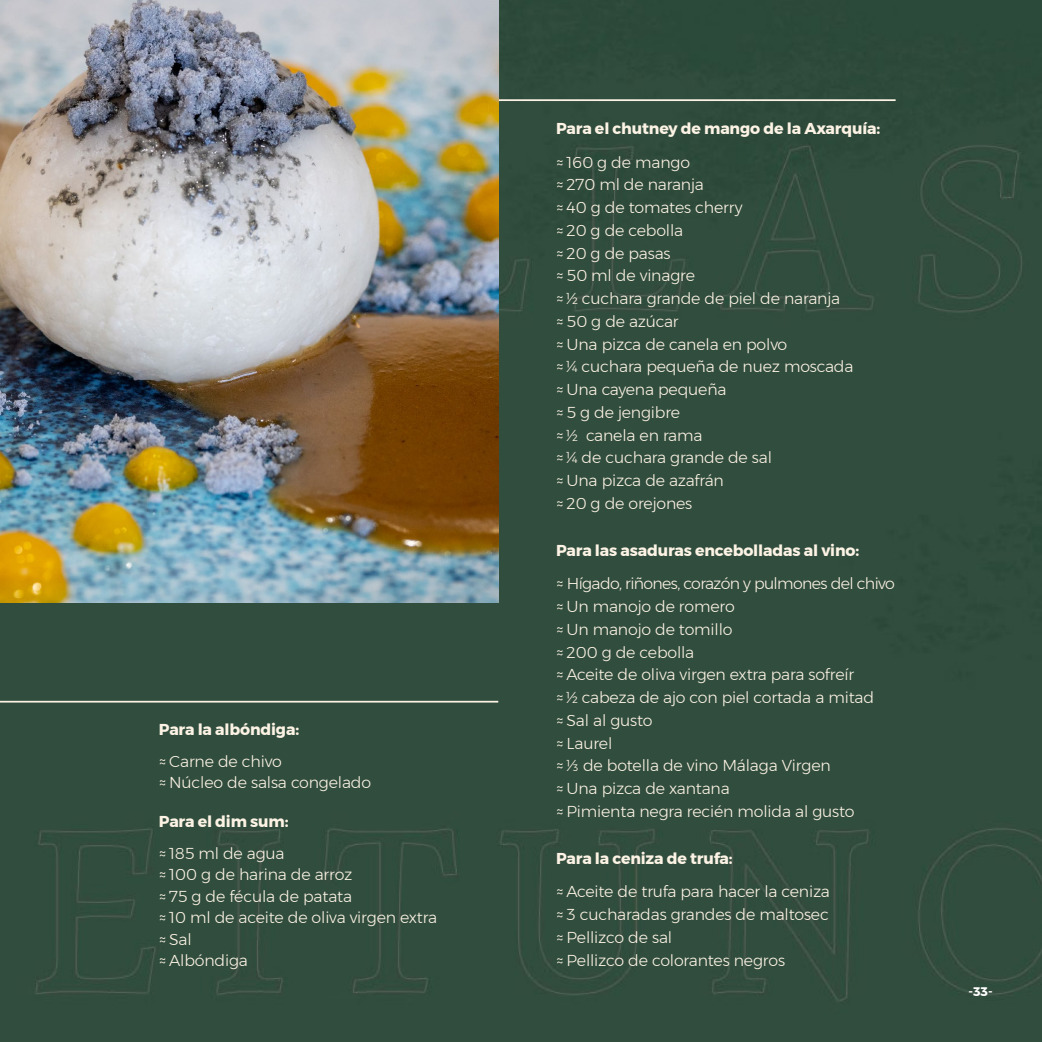
<style>
.page{position:relative;width:1042px;height:1042px;background:#314d3e}
.page>*{position:absolute;margin:0;border:0;box-sizing:border-box;transform-origin:0 0}
.t1{font:300 15.75px/22.8px "Montserrat";letter-spacing:-.01em;color:#fcf3e4}
.t2{font:700 15.75px "Montserrat";letter-spacing:-.01em;color:#fcf3e4}
.t3{font:700 12.42px "Montserrat";color:#fff}
</style>
<div class="page">
<hr style="left:374px;top:99px;width:521px;height:2px;background:#fcf3e4">
<hr style="left:0;top:701px;width:498px;height:1px;background:#fcf3e4">
<img style="left:0;top:0;width:498px;height:603px">
<p class="t2" style="left:159px;top:716px;width:142px">Para la albóndiga:</p>
<p class="t1" style="left:159px;top:750px;width:214px;line-height:21.5px">≈ Carne de chivo<br>≈ Núcleo de salsa congelado</p>
<p class="t2" style="left:159px;top:808px;width:131px">Para el dim sum:</p>
<p class="t1" style="left:159px;top:842px;width:280px;line-height:21.5px">≈ 185 ml de agua<br>≈ 100 g de harina de arroz<br>≈ 75 g de fécula de patata<br>≈ 10 ml de aceite de oliva virgen extra ≈ Sal<br>≈ Albóndiga</p>
<p class="t2" style="left:556px;top:116px;width:326px">Para el chutney de mango de la Axarquía:</p>
<p class="t1" style="left:556px;top:150px;width:299px">≈ 160 g de mango<br>≈ 270 ml de naranja<br>≈ 40 g de tomates cherry<br>≈ 20 g de cebolla<br>≈ 20 g de pasas<br>≈ 50 ml de vinagre<br>≈ ½ cuchara grande de piel de naranja<br>≈ 50 g de azúcar<br>≈ Una pizca de canela en polvo<br>≈ ¼ cuchara pequeña de nuez moscada ≈ Una cayena pequeña<br>≈ 5 g de jengibre<br>≈ ½ canela en rama<br>≈ ¼ de cuchara grande de sal<br>≈ Una pizca de azafrán<br>≈ 20 g de orejones</p>
<p class="t2" style="left:556px;top:538px;width:305px">Para las asaduras encebolladas al vino:</p>
<p class="t1" style="left:556px;top:572px;width:340px">≈ Hígado, riñones, corazón y pulmones del chivo ≈ Un manojo de romero<br>≈ Un manojo de tomillo<br>≈ 200 g de cebolla<br>≈ Aceite de oliva virgen extra para sofreír<br>≈ ½ cabeza de ajo con piel cortada a mitad<br>≈ Sal al gusto<br>≈ Laurel<br>≈ ⅓ de botella de vino Málaga Virgen<br>≈ Una pizca de xantana<br>≈ Pimienta negra recién molida al gusto</p>
<p class="t2" style="left:556px;top:846px;width:178px">Para la ceniza de trufa:</p>
<p class="t1" style="left:556px;top:880px;width:275px">≈ Aceite de trufa para hacer la ceniza ≈ 3 cucharadas grandes de maltosec ≈ Pellizco de sal<br>≈ Pellizco de colorantes negros</p>
<p class="t3" style="left:968px;top:981px;width:26px">-33-</p>
</div>
